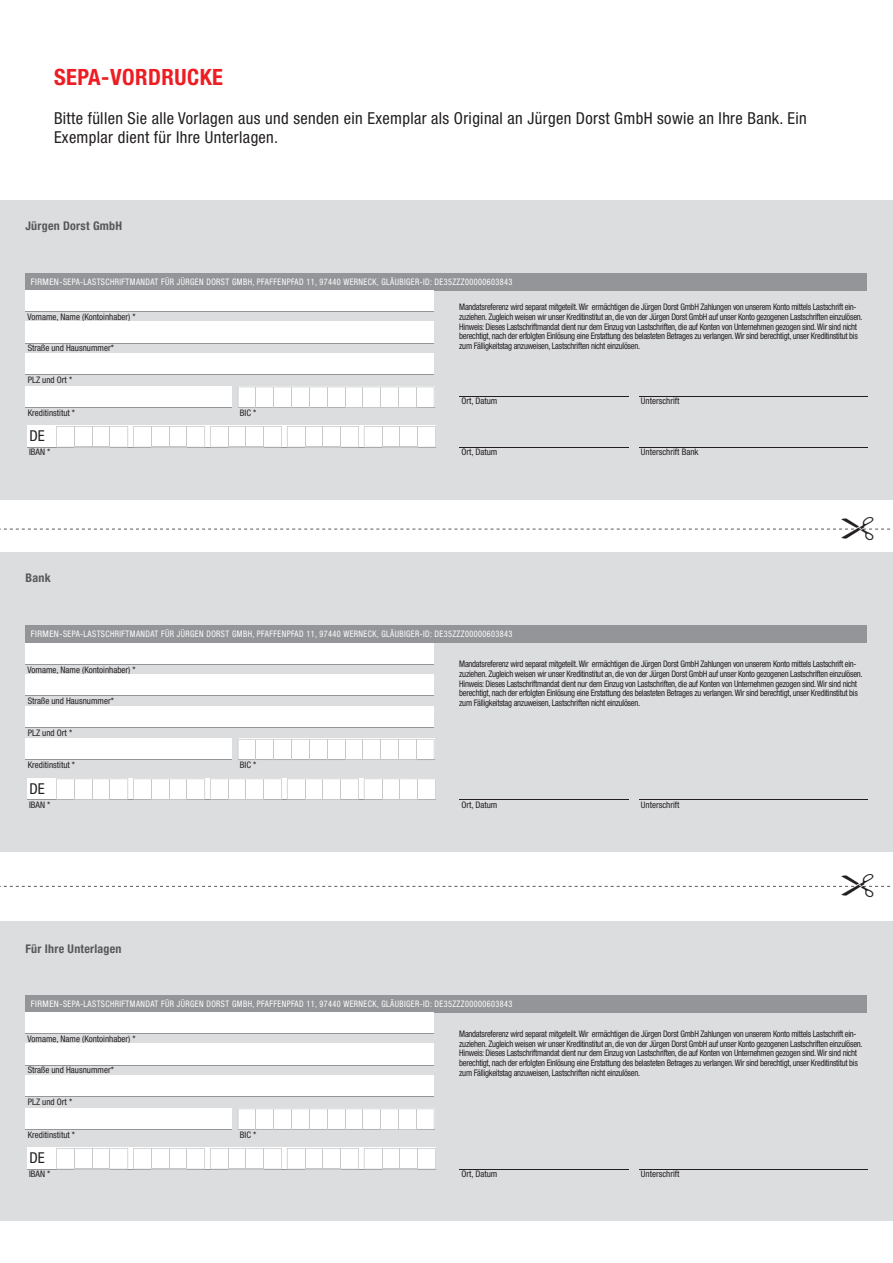
<style>
.page{position:relative;width:893px;height:1263px;background:#fff}
.page>*{position:absolute;margin:0;border:0;box-sizing:border-box;transform-origin:0 0}
.t1{font:700 condensed 22.5px "Helvetica Neue LT Std";letter-spacing:.02em;color:#ee1d23}
.t2{font:condensed 16.5px/19.5px "Helvetica Neue LT Std";letter-spacing:.02em;color:#231f20}
.t3{font:condensed 15px "Helvetica Neue LT Std";color:#231f20}
.t4{font:700 condensed 12px "Helvetica Neue LT Std";letter-spacing:.02em;color:#57585a}
.t5{font:condensed 9px/9.8px "Helvetica Neue LT Std";letter-spacing:-.03em;color:#231f20;scale:.95 1}
.t6{font:condensed 9px "Helvetica Neue LT Std";letter-spacing:.05em;color:#fff}
.t7{font:condensed 9px "Helvetica Neue LT Std";color:#231f20}
.t8{font:condensed 9px "Helvetica Neue LT Std";letter-spacing:-.03em;color:#231f20}
</style>
<div class="page">
<div style="left:0;top:200px;width:893px;height:299px;background:#dcdddf"></div>
<div style="left:0;top:552px;width:893px;height:299px;background:#dcdddf"></div>
<div style="left:0;top:922px;width:893px;height:299px;background:#dcdddf"></div>
<div style="left:26px;top:273px;width:841px;height:18px;background:#939598"></div>
<div style="left:26px;top:291px;width:408px;height:21px;background:#fff"></div>
<hr style="left:26px;top:312px;width:408px;height:1px;background:#939598">
<div style="left:26px;top:322px;width:408px;height:21px;background:#fff"></div>
<hr style="left:26px;top:343px;width:408px;height:1px;background:#939598">
<div style="left:26px;top:354px;width:408px;height:21px;background:#fff"></div>
<hr style="left:26px;top:375px;width:408px;height:1px;background:#939598">
<div style="left:26px;top:386px;width:206px;height:21px;background:#fff"></div>
<hr style="left:26px;top:407px;width:206px;height:1px;background:#939598">
<hr style="left:459px;top:447px;width:169px;height:1px;background:#231f20">
<hr style="left:459px;top:396px;width:169px;height:1px;background:#231f20">
<hr style="left:639px;top:447px;width:228px;height:1px;background:#231f20">
<hr style="left:639px;top:396px;width:228px;height:1px;background:#231f20">
<div style="left:238px;top:386px;width:196px;height:21px;background:#e5e6e7"></div>
<svg style="left:238px;top:387px;width:196px;height:21px;background:#f7f8f8"></svg>
<div style="left:27px;top:426px;width:409px;height:21px;background:#fff"></div>
<hr style="left:27px;top:447px;width:409px;height:1px;background:#939598">
<svg style="left:56px;top:426px;width:380px;height:22px"></svg>
<div style="left:26px;top:625px;width:841px;height:18px;background:#939598"></div>
<div style="left:26px;top:995px;width:841px;height:18px;background:#939598"></div>
<div style="left:26px;top:643px;width:408px;height:21px;background:#fff"></div>
<hr style="left:26px;top:664px;width:408px;height:1px;background:#939598">
<div style="left:26px;top:1012px;width:408px;height:21px;background:#fff"></div>
<hr style="left:26px;top:1033px;width:408px;height:1px;background:#939598">
<div style="left:26px;top:674px;width:408px;height:21px;background:#fff"></div>
<hr style="left:26px;top:695px;width:408px;height:1px;background:#939598">
<div style="left:26px;top:1044px;width:408px;height:21px;background:#fff"></div>
<hr style="left:26px;top:1065px;width:408px;height:1px;background:#939598">
<div style="left:26px;top:706px;width:408px;height:21px;background:#fff"></div>
<hr style="left:26px;top:727px;width:408px;height:1px;background:#939598">
<div style="left:26px;top:1075px;width:408px;height:21px;background:#fff"></div>
<hr style="left:26px;top:1096px;width:408px;height:1px;background:#939598">
<div style="left:26px;top:738px;width:206px;height:21px;background:#fff"></div>
<hr style="left:26px;top:759px;width:206px;height:1px;background:#939598">
<div style="left:26px;top:1108px;width:206px;height:21px;background:#fff"></div>
<hr style="left:26px;top:1129px;width:206px;height:1px;background:#939598">
<hr style="left:459px;top:799px;width:169px;height:1px;background:#231f20">
<hr style="left:459px;top:1169px;width:169px;height:1px;background:#231f20">
<hr style="left:639px;top:799px;width:228px;height:1px;background:#231f20">
<hr style="left:639px;top:1169px;width:228px;height:1px;background:#231f20">
<div style="left:238px;top:738px;width:196px;height:21px;background:#fff"></div>
<svg style="left:238px;top:739px;width:196px;height:21px"></svg>
<svg style="left:238px;top:1108px;width:196px;height:22px;background:#f6f6f7"></svg>
<div style="left:27px;top:778px;width:409px;height:21px;background:#fff"></div>
<hr style="left:27px;top:799px;width:409px;height:1px;background:#939598">
<svg style="left:56px;top:778px;width:380px;height:22px"></svg>
<div style="left:27px;top:1148px;width:409px;height:21px;background:#fff"></div>
<hr style="left:27px;top:1169px;width:409px;height:1px;background:#939598">
<svg style="left:56px;top:1148px;width:380px;height:22px"></svg>
<svg style="left:0;top:528px;width:890px;height:2px"></svg>
<svg style="left:0;top:885px;width:890px;height:2px"></svg>
<h1 class="t1" style="left:54px;top:63px;width:171px">SEPA-VORDRUCKE</h1>
<h2 class="t2" style="left:54px;top:108px;width:754px">Bitte füllen Sie alle Vorlagen aus und senden ein Exemplar als Original an Jürgen Dorst GmbH sowie an Ihre Bank. Ein<br>Exemplar dient für Ihre Unterlagen.</h2>
<h3 class="t4" style="left:26px;top:219px;width:98px">Jürgen Dorst GmbH</h3>
<p class="t6" style="left:31px;top:277px;width:483px">FIRMEN-SEPA-LASTSCHRIFTMANDAT FÜR JÜRGEN DORST GMBH, PFAFFENPFAD 11, 97440 WERNECK, GLÄUBIGER-ID: DE35ZZZ00000603843</p>
<p class="t7" style="left:27px;top:312px;width:110px">Vorname, Name (Kontoinhaber) *</p>
<p class="t7" style="left:28px;top:343px;width:88px">Straße und Hausnummer*</p>
<p class="t7" style="left:28px;top:375px;width:46px">PLZ und Ort *</p>
<p class="t7" style="left:28px;top:407px;width:49px">Kreditinstitut *</p>
<p class="t7" style="left:461px;top:447px;width:38px">Ort, Datum</p>
<p class="t5" style="left:459px;top:302px;width:426px">Mandatsreferenz wird separat mitgeteilt. Wir ermächtigen die Jürgen Dorst GmbH Zahlungen von unserem Konto mittels Lastschrift ein&shy;zuziehen. Zugleich weisen wir unser Kreditinstitut an, die von der Jürgen Dorst GmbH auf unser Konto gezogenen Lastschriften einzulösen.<br>Hinweis: Dieses Lastschriftmandat dient nur dem Einzug von Lastschriften, die auf Konten von Unternehmen gezogen sind. Wir sind nicht berechtigt, nach der erfolgten Einlösung eine Erstattung des belasteten Betrages zu verlangen. Wir sind berechtigt, unser Kreditinstitut bis zum Fälligkeitstag anzuweisen, Lastschriften nicht einzulösen.</p>
<p class="t7" style="left:461px;top:396px;width:38px">Ort, Datum</p>
<p class="t7" style="left:641px;top:396px;width:40px">Unterschrift</p>
<p class="t8" style="left:240px;top:407px;width:18px">BIC *</p>
<h3 class="t3" style="left:30px;top:427px;width:17px">DE</h3>
<p class="t7" style="left:641px;top:447px;width:59px">Unterschrift Bank</p>
<p class="t8" style="left:29px;top:447px;width:23px">IBAN *</p>
<h3 class="t4" style="left:26px;top:570px;width:27px">Bank</h3>
<p class="t6" style="left:31px;top:629px;width:483px">FIRMEN-SEPA-LASTSCHRIFTMANDAT FÜR JÜRGEN DORST GMBH, PFAFFENPFAD 11, 97440 WERNECK, GLÄUBIGER-ID: DE35ZZZ00000603843</p>
<p class="t7" style="left:27px;top:664px;width:110px">Vorname, Name (Kontoinhaber) *</p>
<p class="t7" style="left:28px;top:695px;width:88px">Straße und Hausnummer*</p>
<p class="t7" style="left:28px;top:727px;width:46px">PLZ und Ort *</p>
<p class="t7" style="left:28px;top:759px;width:49px">Kreditinstitut *</p>
<h3 class="t3" style="left:30px;top:780px;width:17px">DE</h3>
<p class="t8" style="left:29px;top:799px;width:23px">IBAN *</p>
<h3 class="t4" style="left:26px;top:941px;width:98px">Für Ihre Unterlagen</h3>
<p class="t8" style="left:240px;top:759px;width:18px">BIC *</p>
<p class="t5" style="left:459px;top:659px;width:426px">Mandatsreferenz wird separat mitgeteilt. Wir ermächtigen die Jürgen Dorst GmbH Zahlungen von unserem Konto mittels Lastschrift ein&shy;zuziehen. Zugleich weisen wir unser Kreditinstitut an, die von der Jürgen Dorst GmbH auf unser Konto gezogenen Lastschriften einzulösen.<br>Hinweis: Dieses Lastschriftmandat dient nur dem Einzug von Lastschriften, die auf Konten von Unternehmen gezogen sind. Wir sind nicht berechtigt, nach der erfolgten Einlösung eine Erstattung des belasteten Betrages zu verlangen. Wir sind berechtigt, unser Kreditinstitut bis zum Fälligkeitstag anzuweisen, Lastschriften nicht einzulösen.</p>
<p class="t7" style="left:461px;top:799px;width:38px">Ort, Datum</p>
<p class="t7" style="left:641px;top:799px;width:40px">Unterschrift</p>
<p class="t6" style="left:31px;top:998px;width:483px">FIRMEN-SEPA-LASTSCHRIFTMANDAT FÜR JÜRGEN DORST GMBH, PFAFFENPFAD 11, 97440 WERNECK, GLÄUBIGER-ID: DE35ZZZ00000603843</p>
<p class="t7" style="left:27px;top:1034px;width:110px">Vorname, Name (Kontoinhaber) *</p>
<p class="t7" style="left:28px;top:1065px;width:88px">Straße und Hausnummer*</p>
<p class="t7" style="left:28px;top:1097px;width:46px">PLZ und Ort *</p>
<p class="t7" style="left:28px;top:1129px;width:49px">Kreditinstitut *</p>
<h3 class="t3" style="left:30px;top:1149px;width:17px">DE</h3>
<p class="t8" style="left:29px;top:1169px;width:23px">IBAN *</p>
<p class="t8" style="left:240px;top:1129px;width:18px">BIC *</p>
<p class="t5" style="left:459px;top:1029px;width:426px">Mandatsreferenz wird separat mitgeteilt. Wir ermächtigen die Jürgen Dorst GmbH Zahlungen von unserem Konto mittels Lastschrift ein&shy;zuziehen. Zugleich weisen wir unser Kreditinstitut an, die von der Jürgen Dorst GmbH auf unser Konto gezogenen Lastschriften einzulösen.<br>Hinweis: Dieses Lastschriftmandat dient nur dem Einzug von Lastschriften, die auf Konten von Unternehmen gezogen sind. Wir sind nicht berechtigt, nach der erfolgten Einlösung eine Erstattung des belasteten Betrages zu verlangen. Wir sind berechtigt, unser Kreditinstitut bis zum Fälligkeitstag anzuweisen, Lastschriften nicht einzulösen.</p>
<p class="t7" style="left:461px;top:1169px;width:38px">Ort, Datum</p>
<p class="t7" style="left:641px;top:1169px;width:40px">Unterschrift</p>
</div>
